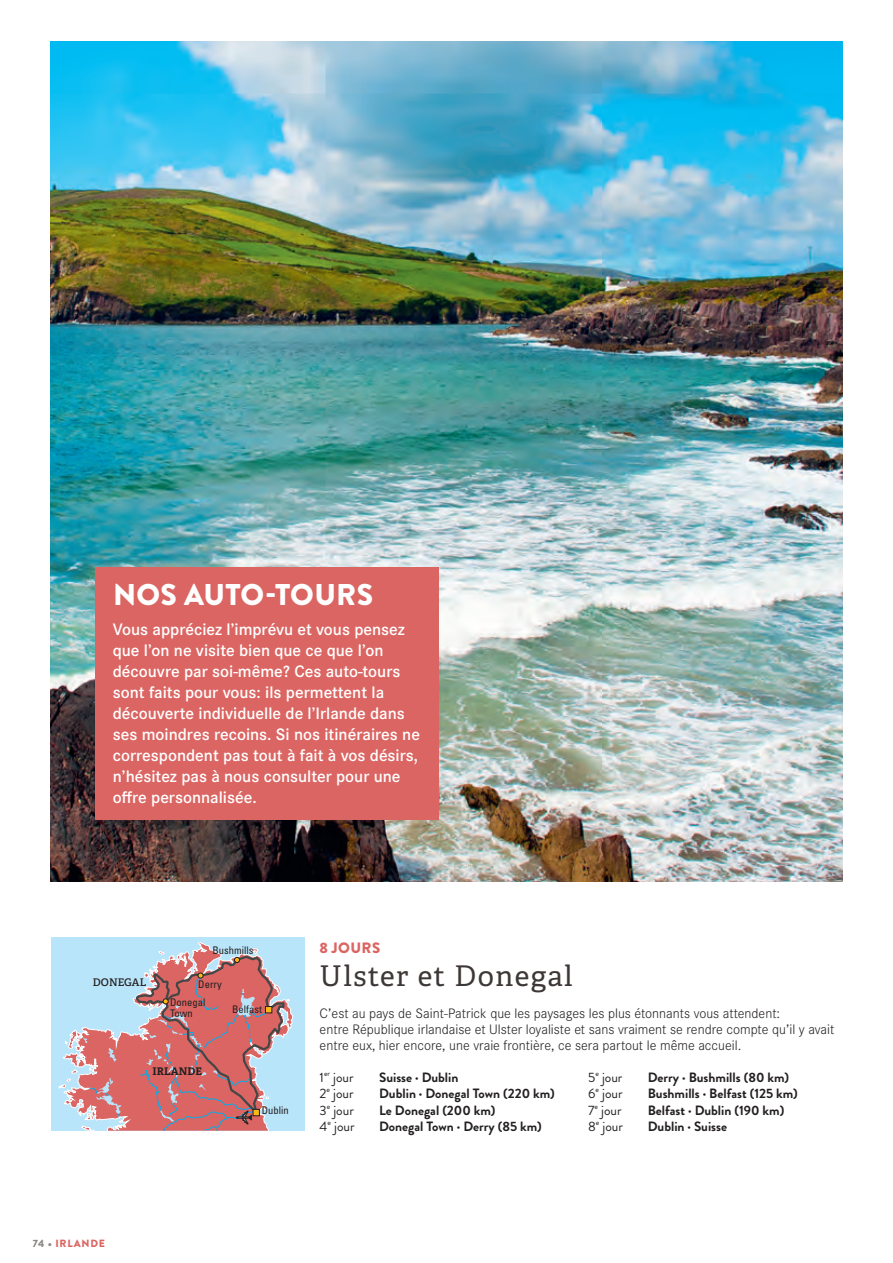
<style>
.page{position:relative;width:893px;height:1263px;background:#fff}
.page>*{position:absolute;margin:0;border:0;box-sizing:border-box;transform-origin:0 0}
.t1{font:900 30px "Brandon Grotesque";letter-spacing:.01em;color:#fff}
.t2{font:28.5px "Adelle";letter-spacing:.05em;color:#3d3836}
.t3{font:600 17.25px/21px "Corporate S Pro";color:#fff}
.t4{font:900 15px "Brandon Grotesque";letter-spacing:.025em;color:#db6562}
.t5{font:300 14.25px/16.2px "Corporate S Pro";color:#231f20}
.t6{font:700 13.5px "Brandon Grotesque";color:#231f20}
.t7{font:13.5px "Brandon Grotesque";color:#231f20}
.t8{font:condensed 10.5px/10.5px "Univers";letter-spacing:.005em;color:#231f20}
.t9{font:900 10.5px "Brandon Grotesque";letter-spacing:.07em;color:#db6562}
.t10{font:600 10.5px "Adelle";letter-spacing:.005em;color:#231f20}
.t11{font:700 10.5px "Adelle";letter-spacing:.005em;color:#231f20}
.s1{color:#8a8685}
</style>
<div class="page">
<img style="left:51px;top:42px;width:792px;height:840px">
<div style="left:96px;top:567px;width:343px;height:253px;background:#db6562"></div>
<div style="left:51px;top:937px;width:254px;height:194px;background:#b9e5fa"></div>
<svg style="left:59px;top:942px;width:234px;height:189px"></svg>
<h1 class="t1" style="left:113px;top:574px;width:262px">NOS AUTO-TOURS</h1>
<p class="t3" style="left:113px;top:617px;width:309px">Vous appréciez l’imprévu et vous pensez que l’on ne visite bien que ce que l’on découvre par soi-même? Ces auto-tours sont faits pour vous: ils permettent la découverte individuelle de l’Irlande dans ses moindres recoins. Si nos itinéraires ne correspondent pas tout à fait à vos désirs, n’hésitez pas à nous consulter pour une offre personnalisée.</p>
<p class="t10" style="left:93px;top:975px;width:55px">DONEGAL</p>
<p class="t8" style="left:212px;top:944px;width:43px">Bushmills</p>
<p class="t8" style="left:198px;top:979px;width:25px">Derry</p>
<p class="t8" style="left:170px;top:997px;width:37px">Donegal<br>Town</p>
<p class="t8" style="left:232px;top:1004px;width:31px">Belfast</p>
<p class="t11" style="left:153px;top:1064px;width:51px">IRLANDE</p>
<p class="t8" style="left:262px;top:1105px;width:29px">Dublin</p>
<p class="t4" style="left:320px;top:937px;width:62px">8 JOURS</p>
<h2 class="t2" style="left:320px;top:958px;width:255px">Ulster et Donegal</h2>
<p class="t5" style="left:320px;top:1004px;width:516px">C’est au pays de Saint-Patrick que les paysages les plus étonnants vous attendent:<br>entre République irlandaise et Ulster loyaliste et sans vraiment se rendre compte qu’il y avait entre eux, hier encore, une vraie frontière, ce sera partout le même accueil.</p>
<p class="t7" style="left:320px;top:1068px;width:36px">1<sup>er</sup> jour</p>
<p class="t6" style="left:379px;top:1068px;width:81px">Suisse · Dublin</p>
<p class="t7" style="left:320px;top:1084px;width:36px">2<sup>e</sup> jour</p>
<p class="t6" style="left:379px;top:1084px;width:177px">Dublin · Donegal Town (220 km)</p>
<p class="t7" style="left:320px;top:1101px;width:36px">3<sup>e</sup> jour</p>
<p class="t6" style="left:379px;top:1100px;width:118px">Le Donegal (200 km)</p>
<p class="t7" style="left:320px;top:1117px;width:36px">4<sup>e</sup> jour</p>
<p class="t6" style="left:379px;top:1116px;width:164px">Donegal Town · Derry (85 km)</p>
<p class="t7" style="left:588px;top:1068px;width:36px">5<sup>e</sup> jour</p>
<p class="t6" style="left:648px;top:1068px;width:143px">Derry · Bushmills (80 km)</p>
<p class="t7" style="left:588px;top:1084px;width:36px">6<sup>e</sup> jour</p>
<p class="t6" style="left:648px;top:1084px;width:152px">Bushmills · Belfast (125 km)</p>
<p class="t7" style="left:588px;top:1101px;width:35px">7<sup>e</sup> jour</p>
<p class="t6" style="left:648px;top:1100px;width:138px">Belfast · Dublin (190 km)</p>
<p class="t7" style="left:588px;top:1117px;width:36px">8<sup>e</sup> jour</p>
<p class="t6" style="left:648px;top:1116px;width:81px">Dublin · Suisse</p>
<p class="t9" style="left:33px;top:1235px;width:74px"><span class="s1">74 •</span> IRLANDE</p>
</div>
